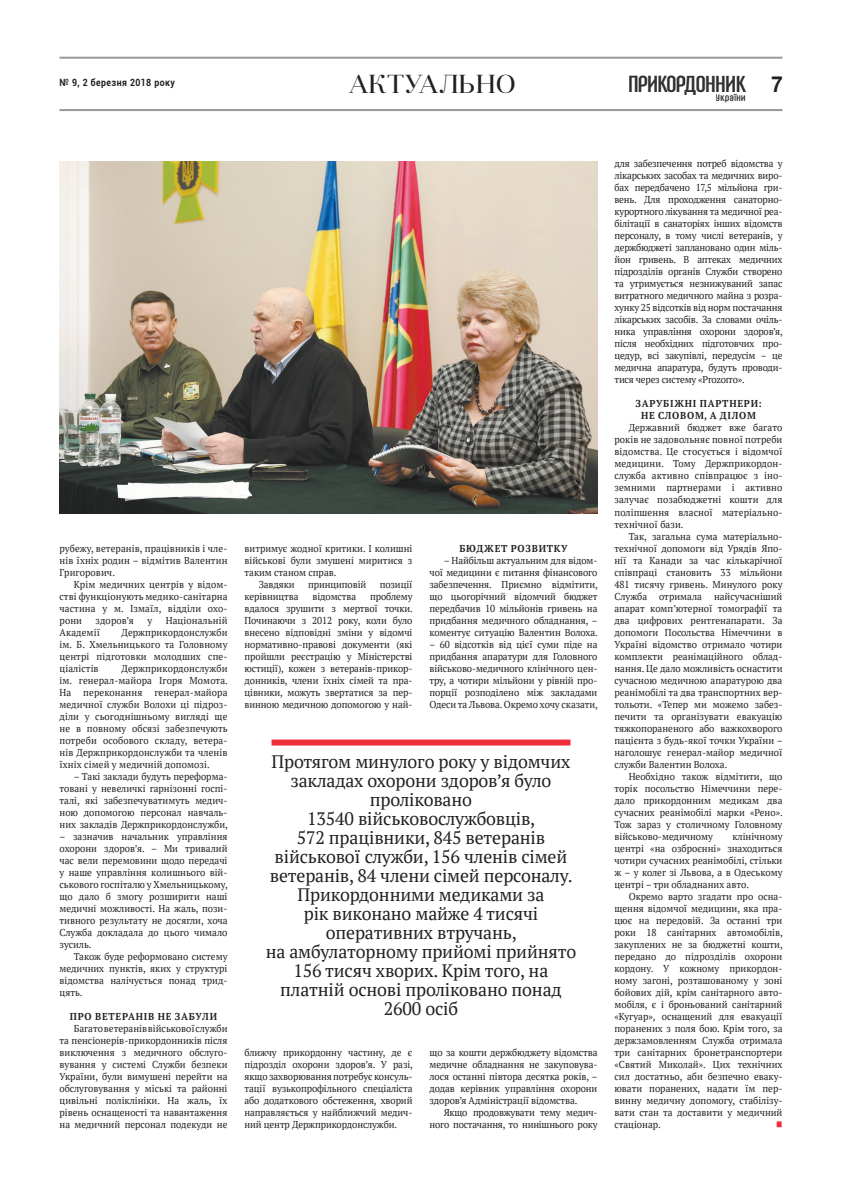
<style>
.page{position:relative;width:842px;height:1191px;background:#fff}
.page>*{position:absolute;margin:0;border:0;box-sizing:border-box;transform-origin:0 0}
.t1{font:26px "Anglecia Pro Display";letter-spacing:.02em;color:#231f20}
.t2{font:23.4px "Method";letter-spacing:-.05em;color:#312f30;scale:1.08 1}
.t3{font:18px/19px "PT Serif";letter-spacing:-.01em;color:#231f20;text-align:center}
.t4{font:10.1px "Method";color:#312f30;scale:1.08 1}
.t5{font:10px/12px "PT Serif";color:#231f20;text-align:justify;scale:.95 1}
.t6{font:700 10px/12px "PT Serif";letter-spacing:.08em;color:#231f20;text-align:center;scale:.95 1}
.t7{font:10px/12px "PT Serif";letter-spacing:-.02em;color:#231f20;text-align:right;scale:.95 1}
.t8{font:700 10px "Roboto";letter-spacing:.05em;color:#231f20;scale:.87 1}
.t9{font:10px "Wingdings";color:#ee2f3b;scale:.85 1}
.t10{font:9.2px "Method";color:#231f20;scale:1.08 1}
.s1{font-family:"Helios";font-weight:700;font-size:22px;color:#231f20}
.s2{font-size:10.5px}
</style>
<div class="page">
<hr style="left:60px;top:57px;width:722px;height:2px;background:#95979a">
<hr style="left:60px;top:109px;width:722px;height:2px;background:#95979a">
<div style="left:271px;top:739px;width:299px;height:6px;background:#ee2f3b"></div>
<img style="left:60px;top:162px;width:537px;height:351px">
<h1 class="t1" style="left:349px;top:67px;width:169px">АКТУАЛЬНО</h1>
<p class="t8" style="left:60px;top:75px;width:134px">№ 9, 2 березня 2018 року</p>
<h2 class="t2" style="left:628px;top:72px;width:145px">ПРИКОРДОННИК <span class="s1">7</span></h2>
<p class="t4" style="left:716px;top:93px;width:30px">Укра<span class="s2">i</span>ни</p>
<p class="t10" style="left:733px;top:87px;width:6px">..</p>
<p class="t5" style="left:60px;top:542px;width:178px">рубежу, ветеранів, працівників і чле&shy;нів їхніх родин – відмітив Валентин Григорович.</p>
<p class="t5" style="left:60px;top:578px;width:178px;text-indent:14px">Крім медичних центрів у відом&shy;стві функціонують медико-санітарна частина у м. Ізмаїл, відділи охо&shy;рони</p>
<p class="t5" style="left:96px;top:614px;width:42px">здоров’я</p>
<p class="t5" style="left:147px;top:614px;width:7px">у</p>
<p class="t5" style="left:166px;top:614px;width:67px">Національній</p>
<p class="t5" style="left:60px;top:626px;width:44px">Академії</p>
<p class="t5" style="left:60px;top:626px;width:178px;text-indent:62px">Держприкордонслужби ім. Б. Хмельницького та Головному центрі підготовки молодших спе&shy;ціалістів</p>
<p class="t5" style="left:60px;top:662px;width:179px;text-indent:62px">Держприкордонслужби ім. генерал-майора Ігоря Момота.<br>На переконання генерал-майора медичної служби Волохи ці підроз&shy;діли у сьогоднішньому вигляді ще не в повному обсязі забезпечують потреби особового складу, ветера&shy;нів Держприкордонслужби та членів їхніх сімей у медичній допомозі.</p>
<p class="t5" style="left:60px;top:770px;width:179px;text-indent:14px">– Такі заклади будуть переформа&shy;товані у невеличкі гарнізонні госпі&shy;талі, які забезпечуватимуть медич&shy;ною допомогою персонал навчаль&shy;них закладів Держприкордонслужби,</p>
<p class="t5" style="left:60px;top:830px;width:179px">– зазначив начальник управління охорони здоров’я. – Ми тривалий час вели перемовини щодо передачі у наше управління колишнього вій&shy;ськового госпіталю у Хмельницькому, що дало б змогу розширити наші медичні можливості. На жаль, пози&shy;тивного результату не досягли, хоча Служба докладала до цього чимало зусиль.</p>
<p class="t5" style="left:60px;top:950px;width:178px;text-indent:14px">Також буде реформовано систему медичних пунктів, яких у структурі відомства налічується понад трид&shy;цять.</p>
<p class="t6" style="left:70px;top:1010px;width:156px">ПРО ВЕТЕРАНІВ НЕ ЗАБУЛИ</p>
<p class="t5" style="left:60px;top:1022px;width:178px;text-indent:14px">Багато ветеранів військової служби та пенсіонерів-прикордонників після виключення з медичного обслуго&shy;вування у системі Служби безпеки України, були вимушені перейти на обслуговування у міські та районні цивільні поліклініки. На жаль, їх рівень оснащеності та навантаження на медичний персонал подекуди не</p>
<p class="t5" style="left:244px;top:542px;width:178px">витримує жодної критики. І колишні</p>
<p class="t5" style="left:244px;top:554px;width:178px">військові були змушені миритися з</p>
<p class="t5" style="left:244px;top:566px;width:98px">таким станом справ.</p>
<p class="t5" style="left:259px;top:578px;width:39px">Завдяки</p>
<p class="t5" style="left:308px;top:578px;width:63px">принциповій</p>
<p class="t5" style="left:380px;top:578px;width:36px">позиції</p>
<p class="t5" style="left:244px;top:590px;width:58px">керівництва</p>
<p class="t5" style="left:313px;top:590px;width:47px">відомства</p>
<p class="t5" style="left:244px;top:590px;width:179px;text-indent:126px">проблему вдалося зрушити з мертвої точки.<br>Починаючи з 2012 року, коли було внесено відповідні зміни у відомчі нормативно-правові документи (які пройшли реєстрацію у Міністерстві юстиції), кожен з ветеранів-прикор&shy;донників, члени їхніх сімей та пра&shy;цівники, можуть звертатися за пер&shy;винною медичною допомогою у най-</p>
<p class="t6" style="left:459px;top:542px;width:116px">БЮДЖЕТ РОЗВИТКУ</p>
<p class="t5" style="left:429px;top:554px;width:179px;text-indent:14px">– Найбільш актуальним для відом&shy;чої медицини є питання фінансового забезпечення. Приємно відмітити, що цьогорічний відомчий бюджет передбачив 10 мільйонів гривень на придбання медичного обладнання, – коментує ситуацію Валентин Волоха.</p>
<p class="t5" style="left:429px;top:638px;width:179px">– 60 відсотків від цієї суми піде на придбання апаратури для Головного військово-медичного клінічного цен&shy;тру, а чотири мільйони у рівній про&shy;порції розподілено між закладами Одеси та Львова. Окремо хочу сказати,</p>
<p class="t3" style="left:266px;top:752px;width:312px">Протягом минулого року у відомчих закладах охорони здоров’я було проліковано<br>13540 військовослужбовців,<br>572 працівники, 845 ветеранів військової служби, 156 членів сімей ветеранів, 84 члени сімей персоналу.<br>Прикордонними медиками за<br>рік виконано майже 4 тисячі оперативних втручань,<br>на амбулаторному прийомі прийнято<br>156 тисяч хворих. Крім того, на платній основі проліковано понад<br>2600 осіб</p>
<p class="t5" style="left:244px;top:1046px;width:179px">ближчу прикордонну частину, де є підрозділ охорони здоров’я. У разі, якщо захворювання потребує консуль&shy;тації вузькопрофільного спеціаліста або додаткового обстеження, хворий направляється у найближчий медич&shy;ний центр Держприкордонслужби.</p>
<p class="t5" style="left:429px;top:1046px;width:179px">що за кошти держбюджету відомства медичне обладнання не закуповува&shy;лося останні півтора десятка років, – додав керівник управління охорони здоров’я Адміністрації відомства.</p>
<p class="t7" style="left:429px;top:1106px;width:178px">Якщо продовжувати тему медич&shy;ного постачання, то нинішнього року</p>
<p class="t5" style="left:614px;top:158px;width:179px">для забезпечення потреб відомства у лікарських засобах та медичних виро&shy;бах передбачено 17,5 мільйона гри&shy;вень. Для проходження санаторно&shy;курортного лікування та медичної реа&shy;білітації в санаторіях інших відомств персоналу, в тому числі ветеранів, у держбюджеті заплановано один міль&shy;йон гривень. В аптеках медичних підрозділів органів Служби створено та утримується незнижуваний запас витратного медичного майна з розра&shy;хунку 25 відсотків від норм постачання лікарських засобів. За словами очіль&shy;ника управління охорони здоров’я, після необхідних підготовчих про&shy;цедур, всі закупівлі, передусім – це медична апаратура, будуть проводи&shy;тися через систему «Prozorro».</p>
<p class="t6" style="left:635px;top:398px;width:134px">ЗАРУБІЖНІ ПАРТНЕРИ:<br>НЕ СЛОВОМ, А ДІЛОМ</p>
<p class="t5" style="left:614px;top:422px;width:178px;text-indent:14px">Державний бюджет вже багато років не задовольняє повної потреби відомства. Це стосується і відомчої медицини. Тому Держприкордон&shy;служба активно співпрацює з іно&shy;земними партнерами і активно залучає позабюджетні кошти для поліпшення власної матеріально&shy;технічної бази.</p>
<p class="t5" style="left:614px;top:530px;width:179px;text-indent:14px">Так, загальна сума матеріально&shy;технічної допомоги від Урядів Япо&shy;нії та Канади за час кількарічної спів праці становить 33 мільйони 481 тисячу гривень. Минулого року Служба отримала найсучасніший апарат комп’ютерної томографії та два цифрових рентгенапарати. За допомоги Посольства Німеччини в Україні відомство отримало чотири комплекти реанімаційного облад&shy;нання. Це дало можливість оснастити сучасною медичною апаратурою два реанімобілі та два транспортних вер&shy;тольоти. «Тепер ми можемо забез&shy;печити та організувати евакуацію тяжкопораненого або важкохворого пацієнта з будь-якої точки України – наголошує генерал-майор медичної служби Валентин Волоха.</p>
<p class="t5" style="left:614px;top:770px;width:179px;text-indent:14px">Необхідно також відмітити, що торік посольство Німеччини пере&shy;дало прикордонним медикам два сучасних реанімобілі марки «Рено».<br>Тож зараз у столичному Головному військово-медичному</p>
<p class="t5" style="left:614px;top:830px;width:178px;text-indent:118px">клінічному центрі «на озброєнні» знаходиться чотири сучасних реанімобілі, стільки ж – у колег зі Львова, а в Одеському центрі – три обладнаних авто.</p>
<p class="t5" style="left:614px;top:890px;width:179px;text-indent:14px">Окремо варто згадати про осна&shy;щення відомчої медицини, яка пра&shy;цює на передовій. За останні три роки 18 санітарних автомобілів, закуплених не за бюджетні кошти, передано до підрозділів охорони кордону. У кожному прикордон&shy;ному загоні, розташованому у зоні бойових дій, крім санітарного авто&shy;мобіля, є і броньований санітарний «Кугуар», оснащений для евакуації поранених з поля бою. Крім того, за держзамовленням Служба отримала три санітарних бронетранспортери «Святий Миколай». Цих технічних сил достатньо, аби безпечно еваку&shy;ювати поранених, надати їм пер&shy;винну медичну допомогу, стабілізу&shy;вати стан та доставити у медичний стаціонар.</p>
<p class="t9" style="left:776px;top:1118px;width:9px">■</p>
</div>
